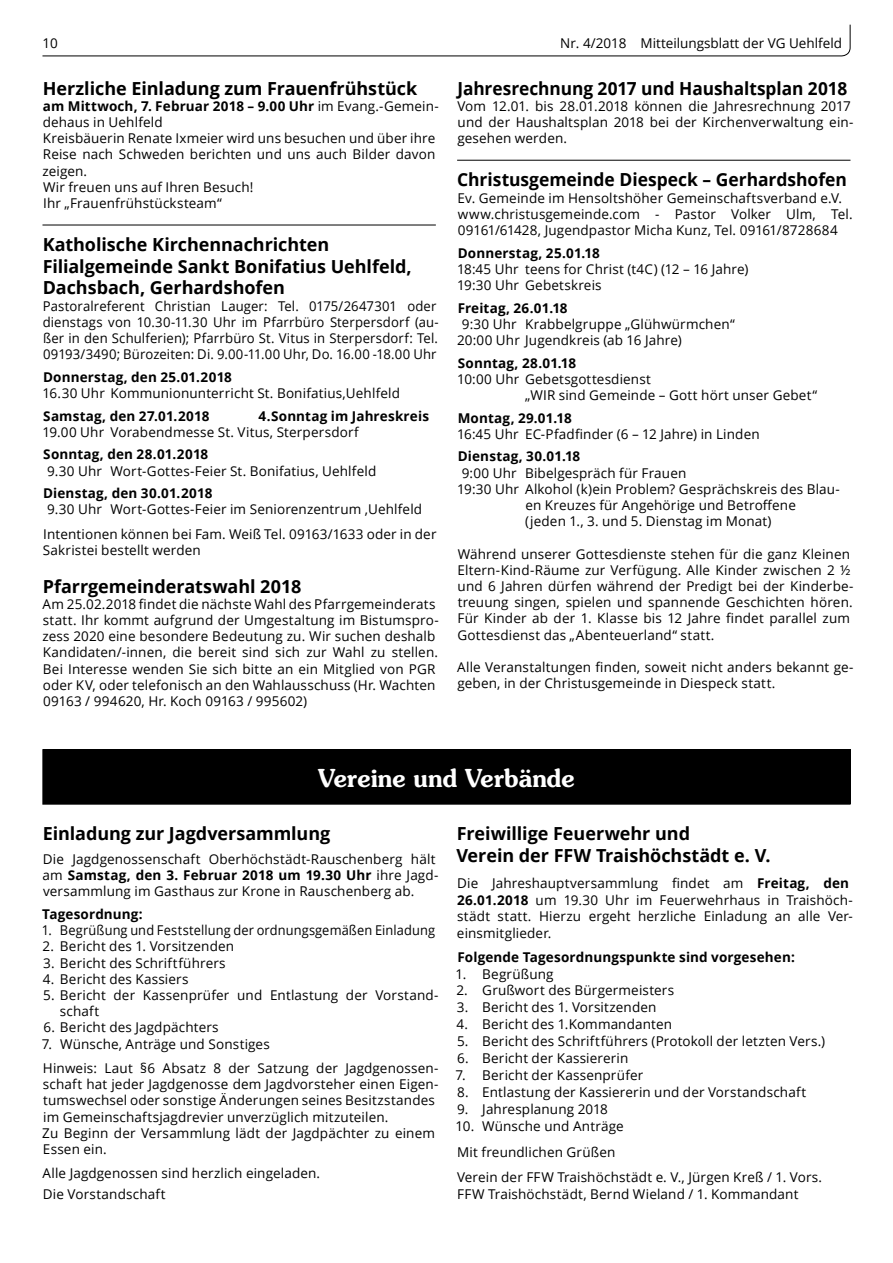
<style>
.page{position:relative;width:893px;height:1263px;background:#fff}
.page>*{position:absolute;margin:0;border:0;box-sizing:border-box;transform-origin:0 0}
.t1{font:600 24.75px "Souvenir";color:#fff;scale:.95 1}
.t2{font:700 18px/21.6px "Open Sans";color:#000}
.t3{font:700 18px "Open Sans";color:#000;scale:.96 1}
.t4{font:13.5px/16.2px "Open Sans";letter-spacing:.01em;color:#000}
.t5{font:700 13.5px "Open Sans";letter-spacing:.015em;color:#000}
.t6{font:13.5px "Open Sans";letter-spacing:.01em;color:#000;scale:.95 1}
.s1{font-weight:700}
</style>
<div class="page">
<svg style="left:42px;top:24px;width:809px;height:33px"></svg>
<hr style="left:42px;top:225px;width:394px;height:1px;background:#000">
<hr style="left:457px;top:160px;width:393px;height:1px;background:#000">
<div style="left:43px;top:750px;width:807px;height:54px;background:#000"></div>
<div style="left:42px;top:749px;width:808px;height:56px;border:1px solid #000"></div>
<p class="t4" style="left:42px;top:34px;width:17px">10</p>
<p class="t4" style="left:560px;top:34px;width:283px">Nr. 4/2018 Mitteilungsblatt der VG Uehlfeld</p>
<h2 class="t2" style="left:43px;top:77px;width:376px">Herzliche Einladung zum Frauenfrühstück</h2>
<p class="t4" style="left:42px;top:98px;width:398px"><span class="s1">am Mittwoch, 7. Februar 2018 – 9.00 Uhr</span> im Evang.-Gemein&shy;dehaus in Uehlfeld<br>Kreisbäuerin Renate Ixmeier wird uns besuchen und über ihre Reise nach Schweden berichten und uns auch Bilder davon zeigen.<br>Wir freuen uns auf Ihren Besuch!<br>Ihr „Frauenfrühstücksteam“</p>
<h2 class="t2" style="left:43px;top:233px;width:371px">Katholische Kirchennachrichten<br>Filialgemeinde Sankt Bonifatius Uehlfeld,<br>Dachsbach, Gerhardshofen</h2>
<p class="t4" style="left:43px;top:297px;width:398px">Pastoralreferent Christian Lauger: Tel. 0175/2647301 oder dienstags von 10.30-11.30 Uhr im Pfarrbüro Sterpersdorf (au&shy;ßer in den Schulferien); Pfarrbüro St. Vitus in Sterpersdorf: Tel.<br>09193/3490; Bürozeiten: Di. 9.00-11.00 Uhr, Do. 16.00 -18.00 Uhr</p>
<p class="t5" style="left:43px;top:367px;width:190px">Donnerstag, den 25.01.2018</p>
<p class="t4" style="left:42px;top:385px;width:359px">16.30 Uhr Kommunionunterricht St. Bonifatius,Uehlfeld</p>
<p class="t5" style="left:43px;top:406px;width:168px">Samstag, den 27.01.2018</p>
<p class="t5" style="left:259px;top:406px;width:172px">4.Sonntag im Jahreskreis</p>
<p class="t4" style="left:42px;top:423px;width:318px">19.00 Uhr Vorabendmesse St. Vitus, Sterpersdorf</p>
<p class="t5" style="left:43px;top:445px;width:167px">Sonntag, den 28.01.2018</p>
<p class="t4" style="left:47px;top:462px;width:331px">9.30 Uhr Wort-Gottes-Feier St. Bonifatius, Uehlfeld</p>
<p class="t5" style="left:43px;top:484px;width:171px">Dienstag, den 30.01.2018</p>
<p class="t4" style="left:43px;top:497px;width:395px;line-height:24.3px">9.30 Uhr Wort-Gottes-Feier im Seniorenzentrum ,Uehlfeld<br>Intentionen können bei Fam. Weiß Tel. 09163/1633 oder in der</p>
<p class="t4" style="left:43px;top:542px;width:160px">Sakristei bestellt werden</p>
<h2 class="t2" style="left:43px;top:575px;width:260px">Pfarrgemeinderatswahl 2018</h2>
<p class="t4" style="left:42px;top:596px;width:398px">Am 25.02.2018 findet die nächste Wahl des Pfarrgemeinderats statt. Ihr kommt aufgrund der Umgestaltung im Bistumspro&shy;zess 2020 eine besondere Bedeutung zu. Wir suchen deshalb Kandidaten/-innen, die bereit sind sich zur Wahl zu stellen.<br>Bei Interesse wenden Sie sich bitte an ein Mitglied von PGR oder KV, oder telefonisch an den Wahlausschuss (Hr. Wachten 09163 / 994620, Hr. Koch 09163 / 995602)</p>
<h2 class="t3" style="left:457px;top:75px;width:408px">Jahresrechnung 2017 und Haushaltsplan 2018</h2>
<p class="t4" style="left:457px;top:98px;width:398px">Vom 12.01. bis 28.01.2018 können die Jahresrechnung 2017 und der Haushaltsplan 2018 bei der Kirchenverwaltung ein&shy;gesehen werden.</p>
<h2 class="t2" style="left:457px;top:169px;width:391px">Christusgemeinde Diespeck – Gerhardshofen</h2>
<p class="t4" style="left:458px;top:189px;width:396px">Ev. Gemeinde im Hensoltshöher Gemeinschaftsverband e.V. www.christusgemeinde.com - Pastor Volker Ulm, Tel.<br>09161/61428, Jugendpastor Micha Kunz, Tel. 09161/8728684</p>
<p class="t5" style="left:458px;top:243px;width:144px">Donnerstag, 25.01.18</p>
<p class="t4" style="left:457px;top:260px;width:293px">18:45 Uhr teens for Christ (t4C) (12 – 16 Jahre)<br>19:30 Uhr Gebetskreis</p>
<p class="t5" style="left:458px;top:298px;width:111px">Freitag, 26.01.18</p>
<p class="t4" style="left:457px;top:315px;width:279px;text-indent:5px">9:30 Uhr Krabbelgruppe „Glühwürmchen“<br>20:00 Uhr Jugendkreis (ab 16 Jahre)</p>
<p class="t5" style="left:458px;top:353px;width:120px">Sonntag, 28.01.18</p>
<p class="t4" style="left:525px;top:370px;width:293px;text-indent:-68px">10:00 Uhr Gebetsgottesdienst<br>„WIR sind Gemeinde – Gott hört unser Gebet“</p>
<p class="t5" style="left:458px;top:408px;width:116px">Montag, 29.01.18</p>
<p class="t4" style="left:457px;top:425px;width:304px">16:45 Uhr EC-Pfadfinder (6 – 12 Jahre) in Linden</p>
<p class="t5" style="left:458px;top:447px;width:124px">Dienstag, 30.01.18</p>
<p class="t4" style="left:462px;top:464px;width:226px">9:00 Uhr Bibelgespräch für Frauen</p>
<p class="t4" style="left:457px;top:480px;width:384px">19:30 Uhr Alkohol (k)ein Problem? Gesprächskreis des Blau-</p>
<p class="t4" style="left:525px;top:497px;width:272px">en Kreuzes für Angehörige und Betroffene</p>
<p class="t4" style="left:525px;top:513px;width:248px">(jeden 1., 3. und 5. Dienstag im Monat)</p>
<p class="t4" style="left:457px;top:545px;width:397px">Während unserer Gottesdienste stehen für die ganz Kleinen Eltern-Kind-Räume zur Verfügung. Alle Kinder zwischen 2 ½ und 6 Jahren dürfen während der Predigt bei der Kinderbe&shy;treuung singen, spielen und spannende Geschichten hören.<br>Für Kinder ab der 1. Klasse bis 12 Jahre findet parallel zum Gottesdienst das „Abenteuerland“ statt.</p>
<p class="t4" style="left:457px;top:659px;width:398px">Alle Veranstaltungen finden, soweit nicht anders bekannt ge&shy;geben, in der Christusgemeinde in Diespeck statt.</p>
<h1 class="t1" style="left:318px;top:766px;width:271px">Vereine und Verbände</h1>
<h2 class="t2" style="left:43px;top:822px;width:289px">Einladung zur Jagdversammlung</h2>
<p class="t4" style="left:43px;top:851px;width:397px">Die Jagdgenossenschaft Oberhöchstädt-Rauschenberg hält am <span class="s1">Samstag, den 3. Februar 2018 um 19.30 Uhr</span> ihre Jagd&shy;versammlung im Gasthaus zur Krone in Rauschenberg ab.</p>
<p class="t5" style="left:42px;top:905px;width:102px">Tagesordnung:</p>
<p class="t6" style="left:42px;top:921px;width:415px">1. Begrüßung und Feststellung der ordnungsgemäßen Einladung</p>
<p class="t4" style="left:43px;top:938px;width:193px">2. Bericht des 1. Vorsitzenden</p>
<p class="t4" style="left:43px;top:954px;width:184px">3. Bericht des Schriftführers</p>
<p class="t4" style="left:43px;top:970px;width:147px">4. Bericht des Kassiers</p>
<p class="t4" style="left:60px;top:987px;width:380px;text-indent:-16px">5. Bericht der Kassenprüfer und Entlastung der Vorstand&shy;schaft</p>
<p class="t4" style="left:43px;top:1019px;width:177px">6. Bericht des Jagdpächters</p>
<p class="t4" style="left:42px;top:1031px;width:398px;line-height:24.3px">7. Wünsche, Anträge und Sonstiges<br>Hinweis: Laut §6 Absatz 8 der Satzung der Jagdgenossen-</p>
<p class="t4" style="left:42px;top:1076px;width:398px">schaft hat jeder Jagdgenosse dem Jagdvorsteher einen Eigen&shy;tumswechsel oder sonstige Änderungen seines Besitzstandes im Gemeinschaftsjagdrevier unverzüglich mitzuteilen.<br>Zu Beginn der Versammlung lädt der Jagdpächter zu einem Essen ein.</p>
<p class="t4" style="left:43px;top:1163px;width:279px;line-height:20.7px">Alle Jagdgenossen sind herzlich eingeladen.<br>Die Vorstandschaft</p>
<h2 class="t2" style="left:456px;top:821px;width:316px;line-height:22.4px">Freiwillige Feuerwehr und<br>Verein der FFW Traishöchstädt e. V.</h2>
<p class="t4" style="left:457px;top:874px;width:397px;line-height:17px">Die Jahreshauptversammlung findet am <span class="s1">Freitag, den 26.01.2018</span> um 19.30 Uhr im Feuerwehrhaus in Traishöch&shy;städt statt. Hierzu ergeht herzliche Einladung an alle Ver&shy;einsmitglieder.</p>
<p class="t5" style="left:457px;top:947px;width:339px">Folgende Tagesordnungspunkte sind vorgesehen:</p>
<p class="t4" style="left:456px;top:965px;width:99px">1. Begrüßung</p>
<p class="t4" style="left:456px;top:982px;width:219px">2. Grußwort des Bürgermeisters</p>
<p class="t4" style="left:457px;top:999px;width:201px">3. Bericht des 1. Vorsitzenden</p>
<p class="t4" style="left:456px;top:1016px;width:217px">4. Bericht des 1.Kommandanten</p>
<p class="t4" style="left:457px;top:1033px;width:369px">5. Bericht des Schriftführers (Protokoll der letzten Vers.)</p>
<p class="t4" style="left:457px;top:1050px;width:173px">6. Bericht der Kassiererin</p>
<p class="t4" style="left:455px;top:1067px;width:189px">7. Bericht der Kassenprüfer</p>
<p class="t4" style="left:457px;top:1084px;width:350px">8. Entlastung der Kassiererin und der Vorstandschaft</p>
<p class="t4" style="left:457px;top:1101px;width:152px">9. Jahresplanung 2018</p>
<p class="t4" style="left:456px;top:1113px;width:368px;line-height:25.7px">10. Wünsche und Anträge<br>Mit freundlichen Grüßen<br>Verein der FFW Traishöchstädt e. V., Jürgen Kreß / 1. Vors.</p>
<p class="t4" style="left:457px;top:1186px;width:343px">FFW Traishöchstädt, Bernd Wieland / 1. Kommandant</p>
</div>
